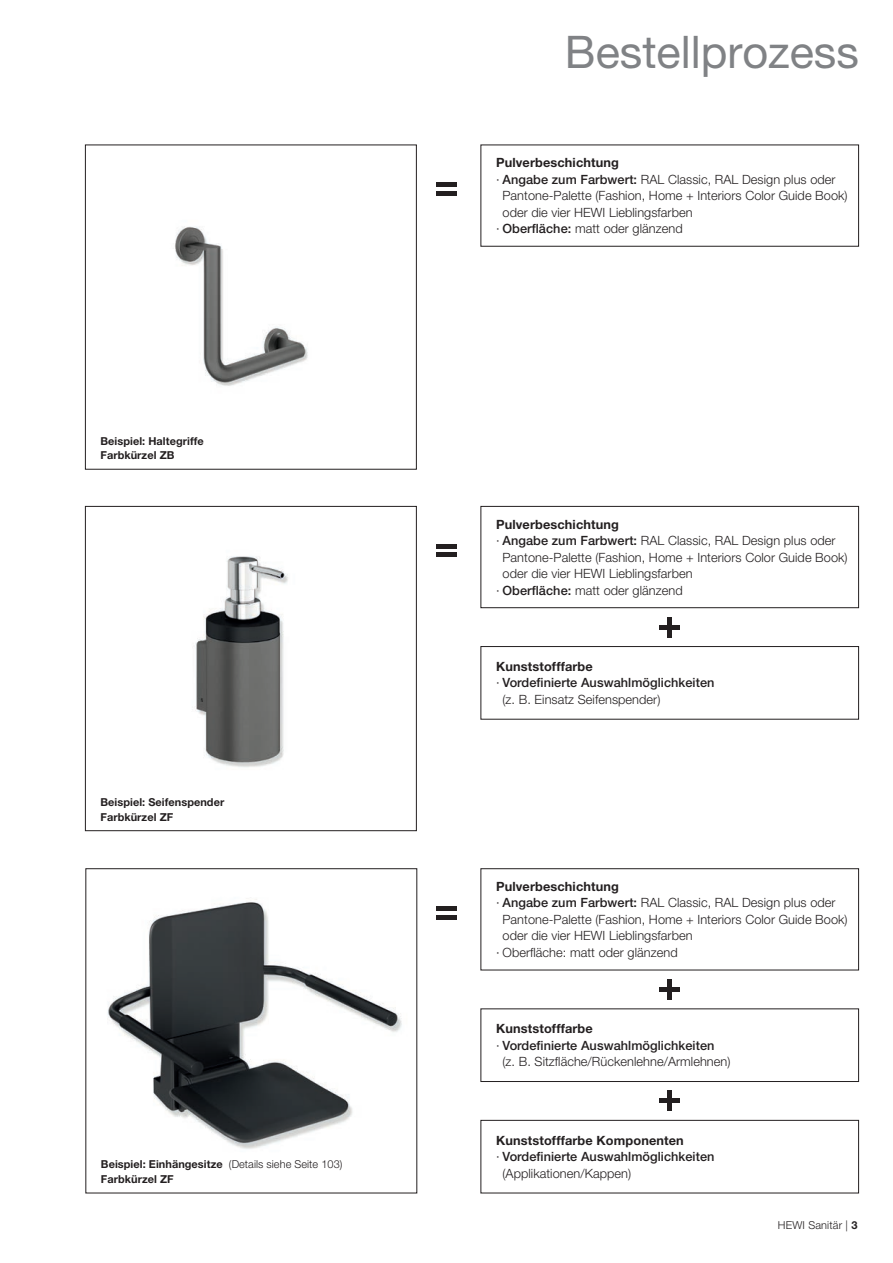
<style>
.page{position:relative;width:893px;height:1263px;background:#fff}
.page>*{position:absolute;margin:0;border:0;box-sizing:border-box;transform-origin:0 0}
.t1{font:45px "Helvetica Neue LT Pro";color:#808285}
.t2{font:300 12.75px "Helvetica Neue LT Pro";letter-spacing:.005em;color:#231f20}
.t3{font:700 12.75px "Helvetica Neue LT Pro";letter-spacing:.01em;color:#231f20}
.t4{font:500 12.75px "Helvetica Neue LT Pro";letter-spacing:.005em;color:#231f20}
.t5{font:700 10.95px/14.4px "Helvetica Neue LT Pro";letter-spacing:.005em;color:#231f20}
.t6{font:300 10.95px "Helvetica Neue LT Pro";letter-spacing:.015em;color:#231f20}
.s1{font-weight:300}
.s2{font-weight:500}
.s3{font-weight:700}
</style>
<div class="page">
<img style="left:175px;top:226px;width:133px;height:160px">
<div style="left:85px;top:145px;width:332px;height:325px;border:1px solid #231f20"></div>
<div style="left:480px;top:868px;width:379px;height:102px;border:1px solid #231f20"></div>
<div style="left:480px;top:145px;width:379px;height:102px;border:1px solid #231f20"></div>
<img style="left:195px;top:556px;width:93px;height:211px">
<div style="left:85px;top:506px;width:332px;height:325px;border:1px solid #231f20"></div>
<img style="left:107px;top:899px;width:295px;height:250px">
<div style="left:480px;top:1008px;width:379px;height:74px;border:1px solid #231f20"></div>
<div style="left:480px;top:1120px;width:379px;height:73px;border:1px solid #231f20"></div>
<div style="left:667px;top:979px;width:5px;height:21px;background:#231f20"></div>
<div style="left:659px;top:987px;width:21px;height:5px;background:#231f20"></div>
<div style="left:480px;top:506px;width:379px;height:102px;border:1px solid #231f20"></div>
<div style="left:480px;top:646px;width:379px;height:73px;border:1px solid #231f20"></div>
<div style="left:667px;top:617px;width:5px;height:20px;background:#231f20"></div>
<hr style="left:659px;top:625px;width:21px;height:4px;background:#231f20">
<div style="left:667px;top:1090px;width:5px;height:21px;background:#231f20"></div>
<hr style="left:659px;top:1099px;width:21px;height:4px;background:#231f20">
<hr style="left:436px;top:183px;width:21px;height:4px;background:#231f20">
<div style="left:436px;top:191px;width:21px;height:5px;background:#231f20"></div>
<div style="left:436px;top:544px;width:21px;height:5px;background:#231f20"></div>
<hr style="left:436px;top:553px;width:21px;height:4px;background:#231f20">
<div style="left:436px;top:906px;width:21px;height:5px;background:#231f20"></div>
<hr style="left:436px;top:915px;width:21px;height:4px;background:#231f20">
<p class="t5" style="left:100px;top:433px;width:105px">Beispiel: Haltegriffe<br>Farbkürzel ZB</p>
<p class="t5" style="left:100px;top:795px;width:125px">Beispiel: Seifenspender<br>Farbkürzel ZF</p>
<p class="t5" style="left:101px;top:1157px;width:243px">Beispiel: Einhängesitze <span class="s1">(Details siehe Seite 103)<br></span>Farbkürzel ZF</p>
<h1 class="t1" style="left:565px;top:25px;width:296px">Bestellprozess</h1>
<p class="t3" style="left:496px;top:155px;width:124px">Pulverbeschichtung</p>
<p class="t2" style="left:496px;top:171px;width:341px">· <span class="s2">Angabe zum Farbwert:</span> RAL Classic, RAL Design plus oder</p>
<p class="t2" style="left:502px;top:188px;width:347px">Pantone-Palette (Fashion, Home + Interiors Color Guide Book)</p>
<p class="t2" style="left:502px;top:204px;width:192px">oder die vier HEWI Lieblingsfarben</p>
<p class="t2" style="left:496px;top:221px;width:188px">· <span class="s2">Oberfläche:</span> matt oder glänzend</p>
<p class="t3" style="left:496px;top:516px;width:124px">Pulverbeschichtung</p>
<p class="t2" style="left:496px;top:533px;width:341px">· <span class="s2">Angabe zum Farbwert:</span> RAL Classic, RAL Design plus oder</p>
<p class="t2" style="left:502px;top:549px;width:347px">Pantone-Palette (Fashion, Home + Interiors Color Guide Book)</p>
<p class="t2" style="left:502px;top:566px;width:192px">oder die vier HEWI Lieblingsfarben</p>
<p class="t2" style="left:496px;top:582px;width:188px">· <span class="s2">Oberfläche:</span> matt oder glänzend</p>
<p class="t3" style="left:496px;top:658px;width:98px">Kunststofffarbe</p>
<p class="t4" style="left:496px;top:675px;width:220px"><span class="s1">·</span> Vordefinierte Auswahlmöglichkeiten</p>
<p class="t2" style="left:502px;top:692px;width:159px">(z. B. Einsatz Seifenspender)</p>
<p class="t3" style="left:496px;top:878px;width:124px">Pulverbeschichtung</p>
<p class="t2" style="left:496px;top:895px;width:341px">· <span class="s2">Angabe zum Farbwert:</span> RAL Classic, RAL Design plus oder</p>
<p class="t2" style="left:502px;top:911px;width:347px">Pantone-Palette (Fashion, Home + Interiors Color Guide Book)</p>
<p class="t2" style="left:502px;top:928px;width:192px">oder die vier HEWI Lieblingsfarben</p>
<p class="t2" style="left:496px;top:944px;width:183px">· Oberfläche: matt oder glänzend</p>
<p class="t3" style="left:496px;top:1021px;width:98px">Kunststofffarbe</p>
<p class="t4" style="left:496px;top:1037px;width:220px"><span class="s1">·</span> Vordefinierte Auswahlmöglichkeiten</p>
<p class="t2" style="left:502px;top:1054px;width:229px">(z. B. Sitzfläche/Rückenlehne/Armlehnen)</p>
<p class="t3" style="left:496px;top:1132px;width:189px">Kunststofffarbe Komponenten</p>
<p class="t4" style="left:496px;top:1149px;width:220px"><span class="s1">·</span> Vordefinierte Auswahlmöglichkeiten</p>
<p class="t2" style="left:502px;top:1165px;width:130px">(Applikationen/Kappen)</p>
<p class="t6" style="left:778px;top:1218px;width:81px">HEWI Sanitär | <span class="s3">3</span></p>
</div>
